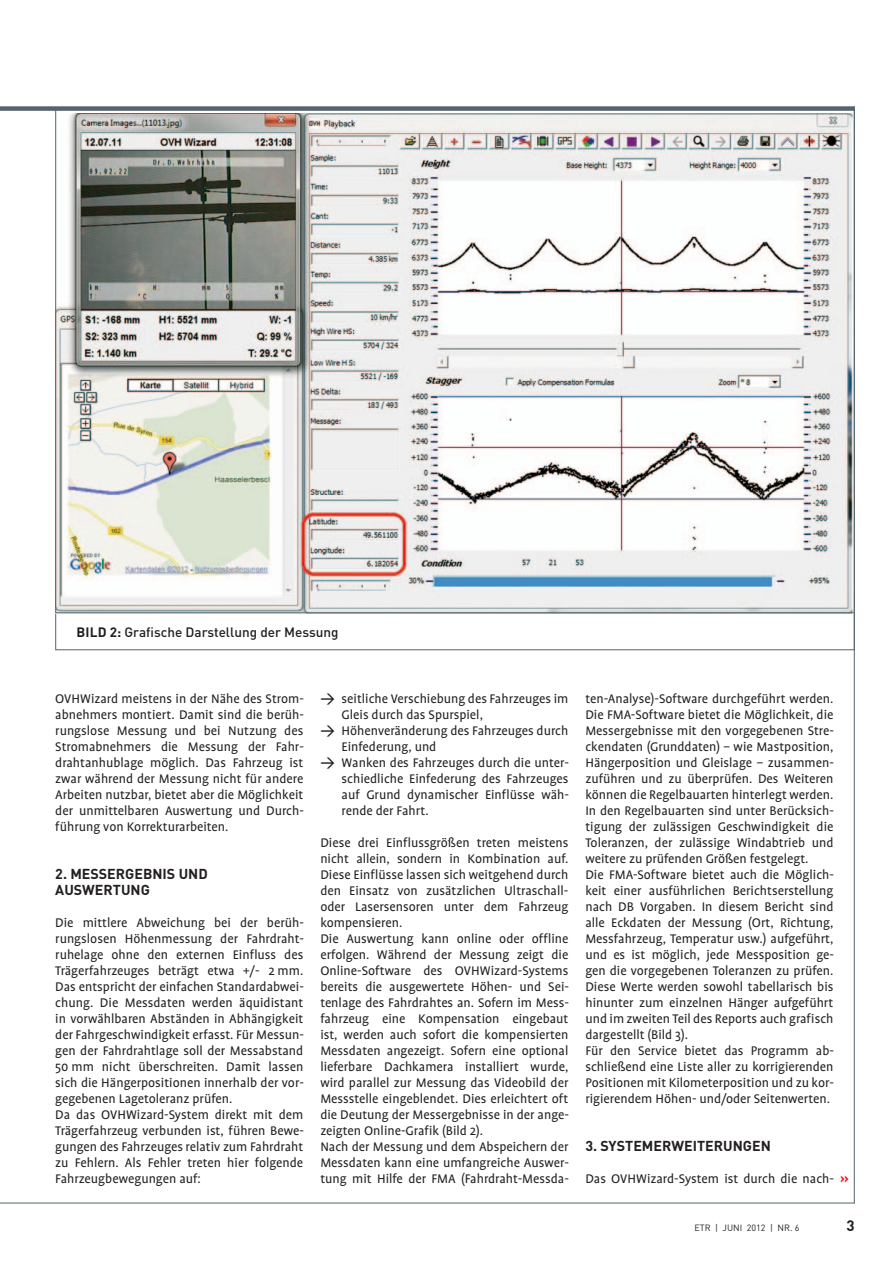
<style>
.page{position:relative;width:893px;height:1263px;background:#fff}
.page>*{position:absolute;margin:0;border:0;box-sizing:border-box;transform-origin:0 0}
.t1{font:700 15px "DIN";color:#231f20}
.t2{font:14.25px/16px "Profile";color:#231f20}
.t3{font:700 14.25px/16px "DIN";color:#231f20}
.t4{font:500 13.5px "DIN";color:#231f20}
.t5{font:9px "DIN";color:#231f20}
.s1{font-weight:700}
.s2{font-family:"DIN";font-weight:500}
.s3{font-family:"DIN";font-weight:700;color:#ee1b2d}
</style>
<div class="page">
<div style="left:55px;top:612px;width:800px;height:38px;border:1px solid #53656e"></div>
<img style="left:57px;top:113px;width:796px;height:498px">
<hr style="left:0;top:1202px;width:855px;height:1px;background:#53656e">
<hr style="left:854px;top:106px;width:1px;height:1097px;background:#53656e">
<div style="left:0;top:106px;width:855px;height:5px;background:#53656e"></div>
<p class="t4" style="left:77px;top:623px;width:264px"><span class="s1">BILD 2:</span> Grafische Darstellung der Messung</p>
<p class="t2" style="left:55px;top:691px;width:250px;text-align:justify">OVHWizard meistens in der Nähe des Strom&shy;abnehmers montiert. Damit sind die berüh&shy;rungslose Messung und bei Nutzung des Stromabnehmers die Messung der Fahr&shy;drahtanhublage möglich. Das Fahrzeug ist zwar während der Messung nicht für andere Arbeiten nutzbar, bietet aber die Möglichkeit der unmittelbaren Auswertung und Durch&shy;führung von Korrekturarbeiten.</p>
<p class="t3" style="left:55px;top:865px;width:154px">2. MESSERGEBNIS UND -AUSWERTUNG</p>
<p class="t2" style="left:55px;top:915px;width:250px">Die mittlere Abweichung bei der berüh&shy;rungslosen Höhenmessung der Fahrdraht&shy;ruhelage ohne den externen Einfluss des Trägerfahrzeuges beträgt etwa +/- 2 mm.<br>Das entspricht der einfachen Standardabwei&shy;chung. Die Messdaten werden äquidistant in vorwählbaren Abständen in Abhängigkeit der Fahrgeschwindigkeit erfasst. Für Messun&shy;gen der Fahrdrahtlage soll der Messabstand 50 mm nicht überschreiten. Damit lassen sich die Hängerpositionen innerhalb der vor&shy;gegebenen Lagetoleranz prüfen.<br>Da das OVHWizard-System direkt mit dem Trägerfahrzeug verbunden ist, führen Bewe&shy;gungen des Fahrzeuges relativ zum Fahrdraht zu Fehlern. Als Fehler treten hier folgende Fahrzeugbewegungen auf:</p>
<p class="t2" style="left:320px;top:691px;width:250px"><span class="s2">&gt;</span> seitliche Verschiebung des Fahrzeuges im</p>
<p class="t2" style="left:342px;top:707px;width:143px">Gleis durch das Spurspiel,</p>
<p class="t2" style="left:320px;top:723px;width:250px"><span class="s2">&gt;</span> Höhenveränderung des Fahrzeuges durch</p>
<p class="t2" style="left:342px;top:739px;width:96px">Einfederung, und</p>
<p class="t2" style="left:320px;top:755px;width:250px"><span class="s2">&gt;</span> Wanken des Fahrzeuges durch die unter-</p>
<p class="t2" style="left:342px;top:771px;width:228px">schiedliche Einfederung des Fahrzeuges</p>
<p class="t2" style="left:342px;top:787px;width:229px">auf Grund dynamischer Einflüsse wäh-</p>
<p class="t2" style="left:342px;top:803px;width:89px">rende der Fahrt.</p>
<p class="t2" style="left:320px;top:835px;width:250px">Diese drei Einflussgrößen treten meistens nicht allein, sondern in Kombination auf.<br>Diese Einflüsse lassen sich weitgehend durch den Einsatz von zusätzlichen Ultraschall&shy;oder Lasersensoren unter dem Fahrzeug kompensieren.<br>Die Auswertung kann online oder offline erfolgen. Während der Messung zeigt die Online-Software des OVHWizard-Systems bereits die ausgewertete Höhen- und Sei&shy;tenlage des Fahrdrahtes an. Sofern im Mess&shy;fahrzeug eine Kompensation eingebaut ist, werden auch sofort die kompensierten Messdaten angezeigt. Sofern eine optional lieferbare Dachkamera installiert wurde, wird parallel zur Messung das Videobild der Messstelle eingeblendet. Dies erleichtert oft die Deutung der Messergebnisse in der ange&shy;zeigten Online-Grafik (Bild 2).<br>Nach der Messung und dem Abspeichern der Messdaten kann eine umfangreiche Auswer&shy;tung mit Hilfe der FMA (Fahrdraht-Messda-</p>
<p class="t2" style="left:585px;top:691px;width:250px">ten-Analyse)-Software durchgeführt werden.<br>Die FMA-Software bietet die Möglichkeit, die Messergebnisse mit den vorgegebenen Stre&shy;ckendaten (Grunddaten) – wie Mastposition, Hängerposition und Gleislage – zusammen&shy;zuführen und zu überprüfen. Des Weiteren können die Regelbauarten hinterlegt werden.<br>In den Regelbauarten sind unter Berücksich&shy;tigung der zulässigen Geschwindigkeit die Toleranzen, der zulässige Windabtrieb und weitere zu prüfenden Größen festgelegt.<br>Die FMA-Software bietet auch die Möglich&shy;keit einer ausführlichen Berichtserstellung nach DB Vorgaben. In diesem Bericht sind alle Eckdaten der Messung (Ort, Richtung, Messfahrzeug, Temperatur usw.) aufgeführt, und es ist möglich, jede Messposition ge&shy;gen die vorgegebenen Toleranzen zu prüfen.<br>Diese Werte werden sowohl tabellarisch bis hinunter zum einzelnen Hänger aufgeführt und im zweiten Teil des Reports auch grafisch dargestellt (Bild 3).<br>Für den Service bietet das Programm ab&shy;schließend eine Liste aller zu korrigierenden Positionen mit Kilometerposition und zu kor&shy;rigierendem Höhen- und/oder Seitenwerten.</p>
<p class="t3" style="left:585px;top:1137px;width:187px">3. SYSTEM ERWEITERUNGEN</p>
<p class="t2" style="left:585px;top:1171px;width:265px">Das OVHWizard-System ist durch die nach- <span class="s3">»</span></p>
<p class="t5" style="left:694px;top:1222px;width:106px">ETR | JUNI 2012 | NR. 6</p>
<p class="t1" style="left:847px;top:1215px;width:10px">3</p>
</div>
